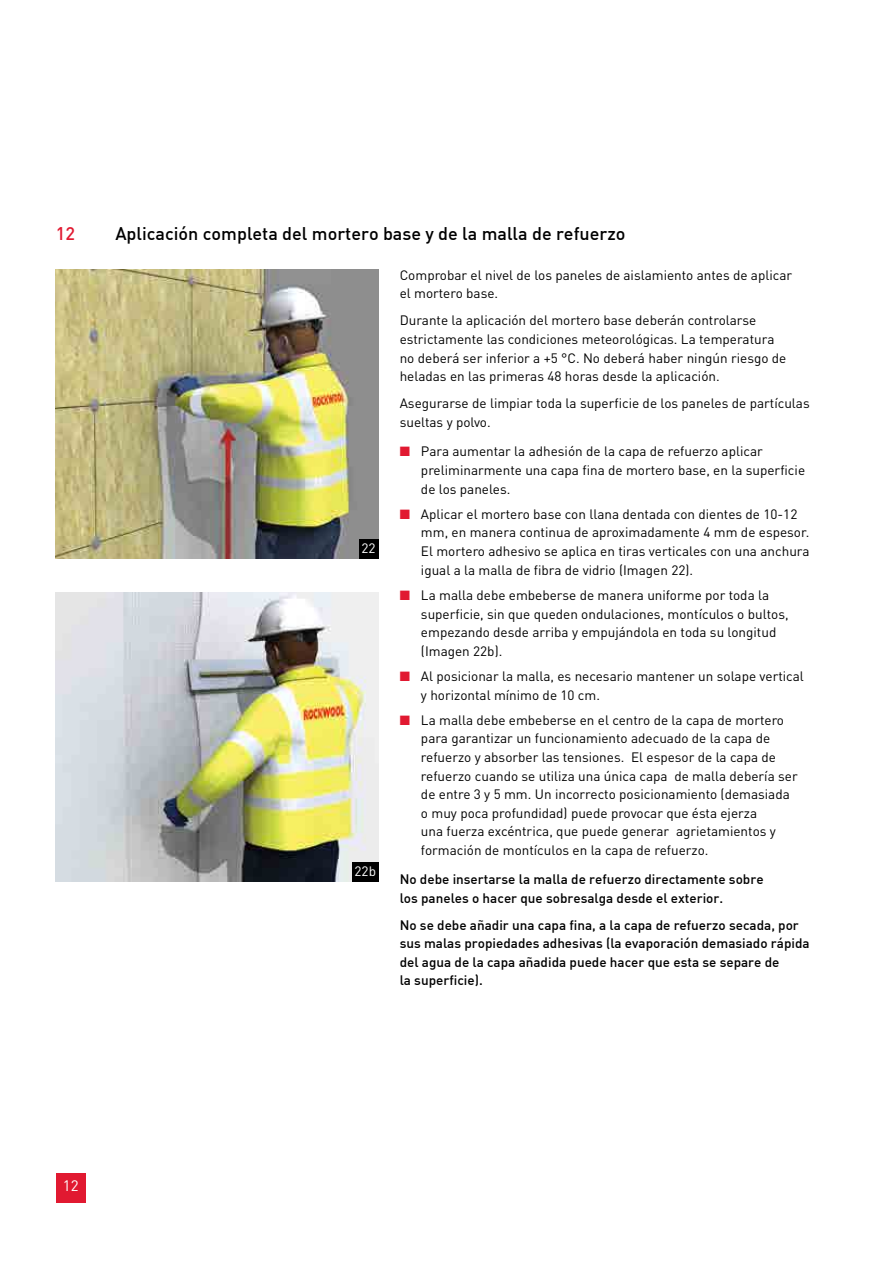
<style>
.page{position:relative;width:893px;height:1263px;background:#fff}
.page>*{position:absolute;margin:0;border:0;box-sizing:border-box;transform-origin:0 0}
.t1{font:500 18px "DIN";color:#000}
.t2{font:500 18px "DIN";color:#e11931}
.t3{font:15px "DIN Pro";color:#fff}
.t4{font:13.5px/18.6px "DIN Pro";color:#000}
.t5{font:500 13.5px/18.6px "DIN";color:#000}
.t6{font:13.5px "DIN Pro";color:#fff}
.s1{color:#e11931}
</style>
<div class="page">
<img style="left:56px;top:269px;width:322px;height:289px">
<img style="left:56px;top:592px;width:322px;height:289px">
<div style="left:359px;top:539px;width:19px;height:19px;background:#000"></div>
<div style="left:352px;top:862px;width:26px;height:19px;background:#000"></div>
<div style="left:56px;top:1173px;width:30px;height:30px;background:#e11931"></div>
<h1 class="t2" style="left:56px;top:222px;width:21px">12</h1>
<h1 class="t1" style="left:115px;top:222px;width:512px">Aplicación completa del mortero base y de la malla de refuerzo</h1>
<p class="t4" style="left:400px;top:264px;width:394px">Comprobar el nivel de los paneles de aislamiento antes de aplicar el mortero base.</p>
<p class="t4" style="left:400px;top:310px;width:388px">Durante la aplicación del mortero base deberán controlarse estrictamente las condiciones meteorológicas. La temperatura no deberá ser inferior a +5 °C. No deberá haber ningún riesgo de heladas en las primeras 48 horas desde la aplicación.</p>
<p class="t4" style="left:400px;top:393px;width:411px">Asegurarse de limpiar toda la superficie de los paneles de partículas sueltas y polvo.</p>
<p class="t4" style="left:421px;top:441px;width:386px;text-indent:-21px"><span class="s1">■</span> Para aumentar la adhesión de la capa de refuerzo aplicar preliminarmente una capa fina de mortero base, en la superficie de los paneles.</p>
<p class="t4" style="left:421px;top:503px;width:390px;text-indent:-21px"><span class="s1">■</span> Aplicar el mortero base con llana dentada con dientes de 10-12 mm, en manera continua de aproximadamente 4 mm de espesor.<br>El mortero adhesivo se aplica en tiras verticales con una anchura igual a la malla de fibra de vidrio (Imagen 22).</p>
<p class="t4" style="left:421px;top:584px;width:369px;text-indent:-21px"><span class="s1">■</span> La malla debe embeberse de manera uniforme por toda la superficie, sin que queden ondulaciones, montículos o bultos, empezando desde arriba y empujándola en toda su longitud (Imagen 22b).</p>
<p class="t4" style="left:421px;top:665px;width:384px;text-indent:-21px"><span class="s1">■</span> Al posicionar la malla, es necesario mantener un solape vertical y horizontal mínimo de 10 cm.</p>
<p class="t4" style="left:421px;top:709px;width:378px;text-indent:-21px"><span class="s1">■</span> La malla debe embeberse en el centro de la capa de mortero para garantizar un funcionamiento adecuado de la capa de refuerzo y absorber las tensiones. El espesor de la capa de refuerzo cuando se utiliza una única capa de malla debería ser de entre 3 y 5 mm. Un incorrecto posicionamiento (demasiada o muy poca profundidad) puede provocar que ésta ejerza<br>una fuerza excéntrica, que puede generar agrietamientos y formación de montículos en la capa de refuerzo.</p>
<p class="t5" style="left:400px;top:869px;width:365px">No debe insertarse la malla de refuerzo directamente sobre los paneles o hacer que sobresalga desde el exterior.</p>
<p class="t5" style="left:400px;top:915px;width:411px">No se debe añadir una capa fina, a la capa de refuerzo secada, por sus malas propiedades adhesivas (la evaporación demasiado rápida del agua de la capa añadida puede hacer que esta se separe de<br>la superficie).</p>
<p class="t6" style="left:362px;top:537px;width:16px">22</p>
<p class="t6" style="left:355px;top:860px;width:23px">22b</p>
<p class="t3" style="left:63px;top:1173px;width:17px">12</p>
</div>
